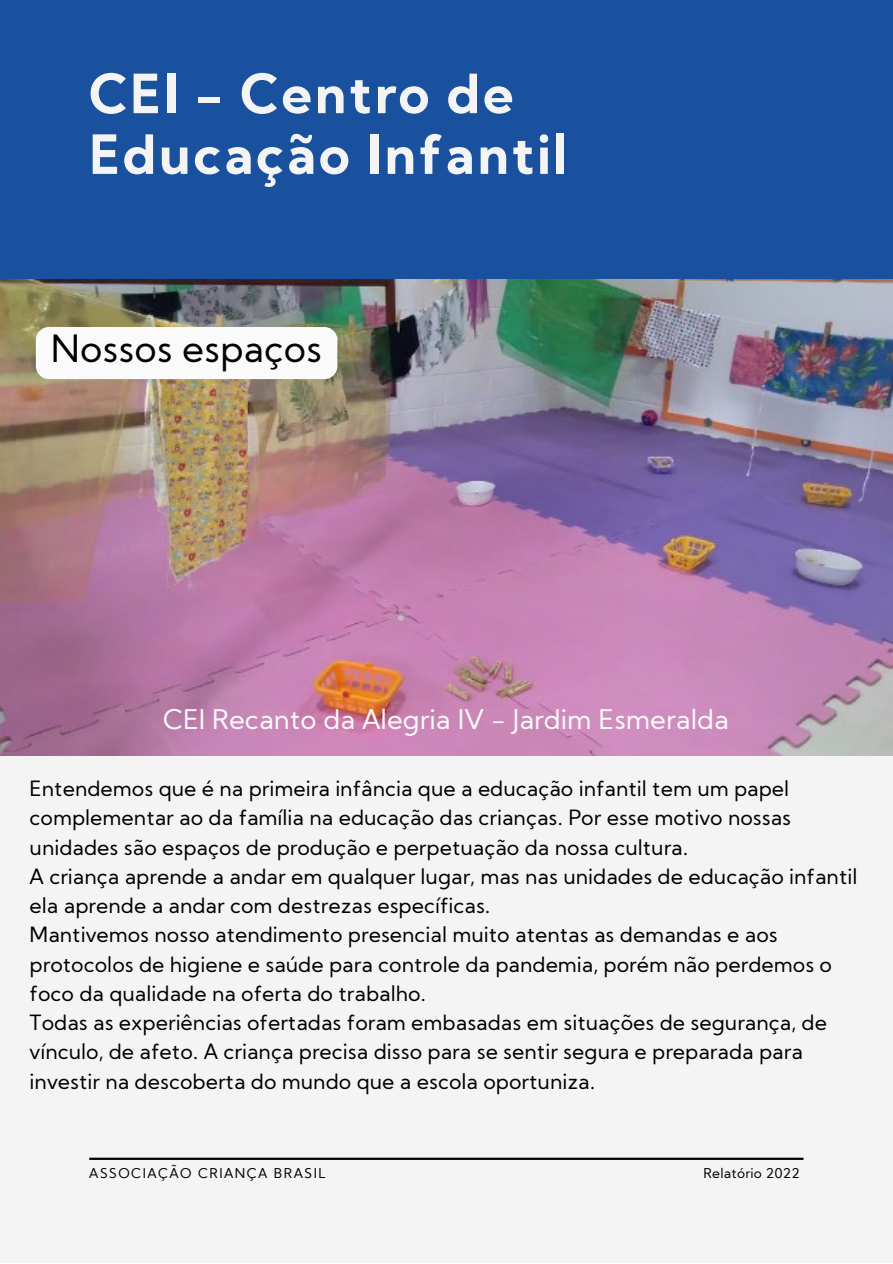
<style>
.page{position:relative;width:893px;height:1264px;background:#fff}
.page>*{position:absolute;margin:0;border:0;box-sizing:border-box;transform-origin:0 0}
.t1{font:700 54px/60.8px "Kumbh Sans";letter-spacing:.045em;color:#f4f4f4}
.t2{font:37.5px "Kumbh Sans";color:#000}
.t3{font:27px "Kumbh Sans";color:#fbfafa}
.t4{font:21px/29.2px "Kumbh Sans";color:#000}
.t5{font:13.5px "Kumbh Sans";letter-spacing:.11em;color:#000}
.t6{font:13.5px "Kumbh Sans";letter-spacing:.015em;color:#000}
</style>
<div class="page">
<div style="left:0;top:0;width:892px;height:1262px;background:#f4f4f4"></div>
<img style="left:0;top:279px;width:892px;height:476px">
<hr style="left:89px;top:1157px;width:714px;height:2px;background:#000">
<div style="left:0;top:0;width:892px;height:279px;background:#19519e"></div>
<div style="left:36px;top:327px;width:301px;height:52px;background:#fbfafa;border-radius:13px"></div>
<h1 class="t1" style="left:89px;top:69px;width:480px">CEI - Centro de<br>Educação Infantil</h1>
<h2 class="t2" style="left:51px;top:333px;width:273px">Nossos espaços</h2>
<p class="t3" style="left:163px;top:708px;width:567px">CEI Recanto da Alegria IV - Jardim Esmeralda</p>
<p class="t4" style="left:30px;top:776px;width:829px">Entendemos que é na primeira infância que a educação infantil tem um papel complementar ao da família na educação das crianças. Por esse motivo nossas unidades são espaços de produção e perpetuação da nossa cultura.<br>A criança aprende a andar em qualquer lugar, mas nas unidades de educação infantil ela aprende a andar com destrezas específicas.<br>Mantivemos nosso atendimento presencial muito atentas as demandas e aos protocolos de higiene e saúde para controle da pandemia, porém não perdemos o foco da qualidade na oferta do trabalho.<br>Todas as experiências ofertadas foram embasadas em situações de segurança, de vínculo, de afeto. A criança precisa disso para se sentir segura e preparada para investir na descoberta do mundo que a escola oportuniza.</p>
<p class="t5" style="left:89px;top:1168px;width:238px">ASSOCIAÇÃO CRIANÇA BRASIL</p>
<p class="t6" style="left:703px;top:1168px;width:98px">Relatório 2022</p>
</div>
